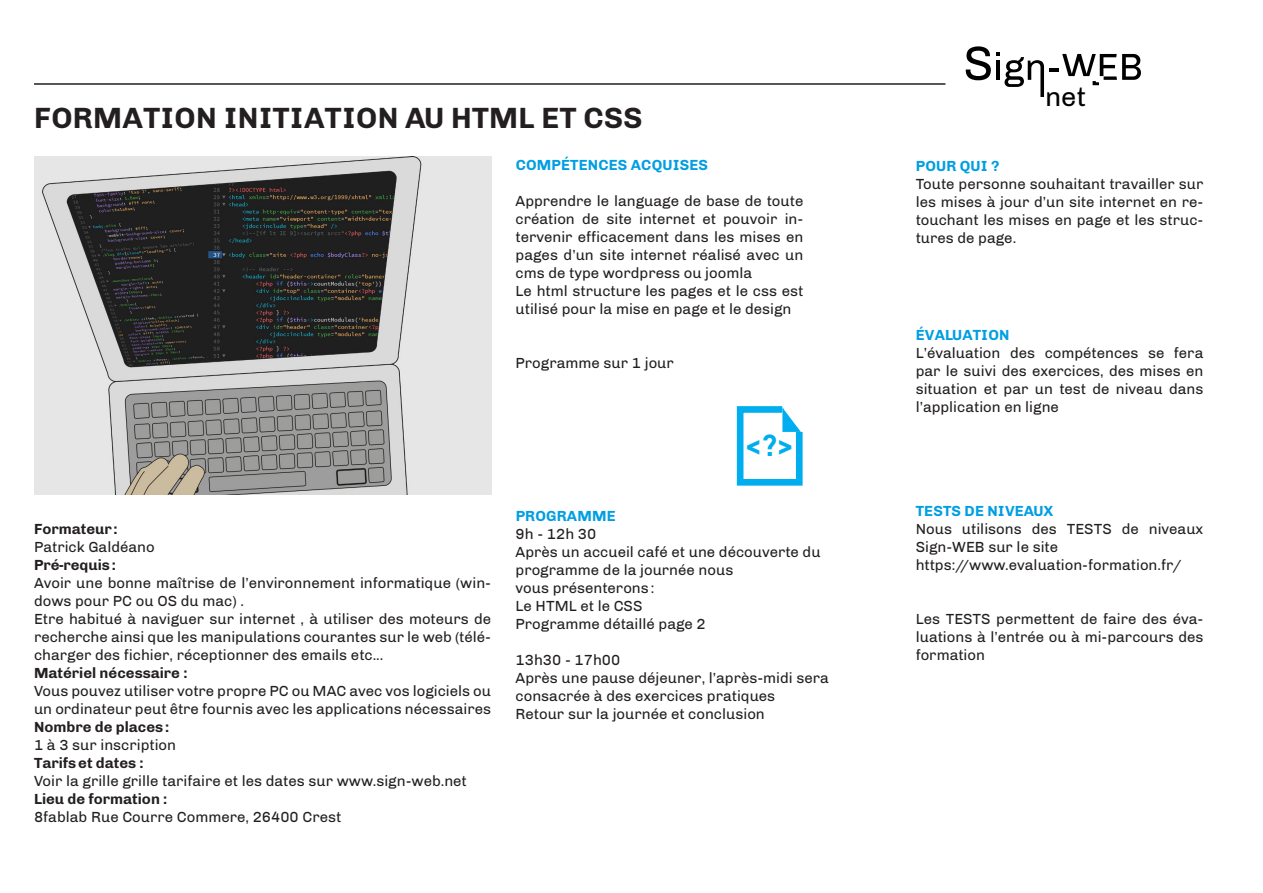
<style>
.page{position:relative;width:1263px;height:893px;background:#fff}
.page>*{position:absolute;margin:0;border:0;box-sizing:border-box;transform-origin:0 0}
.t1{font:700 30.15px "DIN";color:#00aeef}
.t2{font:700 30px "Chivo";letter-spacing:.01em;color:#231f20}
.t3{font:27.45px "Chivo";color:#000}
.t4{font:15px/18px "Chivo";color:#231f20;text-align:justify}
.t5{font:700 15px "Chivo";color:#231f20}
.t6{font:700 15px "Chivo";letter-spacing:.01em;color:#009ee3}
</style>
<div class="page">
<svg style="left:966px;top:46px;width:175px;height:51px"></svg>
<hr style="left:34px;top:83px;width:911px;height:2px;background:#231f20">
<img style="left:34px;top:156px;width:457px;height:338px">
<svg style="left:736px;top:406px;width:67px;height:80px"></svg>
<p class="t2" style="left:34px;top:101px;width:610px">FORMATION INITIATION AU HTML ET CSS</p>
<p class="t6" style="left:516px;top:156px;width:194px">COMPÉTENCES ACQUISES</p>
<p class="t4" style="left:516px;top:192px;width:289px">Apprendre le language de base de toute création de site internet et pouvoir in&shy;tervenir efficacement dans les mises en pages d’un site internet réalisé avec un cms de type wordpress ou joomla</p>
<p class="t4" style="left:516px;top:282px;width:289px">Le html structure les pages et le css est utilisé pour la mise en page et le design</p>
<p class="t4" style="left:516px;top:354px;width:160px">Programme sur 1 jour</p>
<p class="t5" style="left:34px;top:520px;width:85px">Formateur :</p>
<p class="t4" style="left:34px;top:538px;width:122px">Patrick Galdéano</p>
<p class="t5" style="left:34px;top:556px;width:83px">Pré-requis:</p>
<p class="t4" style="left:34px;top:574px;width:459px">Avoir une bonne maîtrise de l’environnement informatique (win&shy;dows pour PC ou OS du mac) .</p>
<p class="t4" style="left:34px;top:610px;width:459px">Etre habitué à naviguer sur internet , à utiliser des moteurs de recherche ainsi que les manipulations courantes sur le web (télé&shy;charger des fichier, réceptionner des emails etc...</p>
<p class="t5" style="left:34px;top:664px;width:155px">Matériel nécessaire :</p>
<p class="t4" style="left:34px;top:682px;width:459px">Vous pouvez utiliser votre propre PC ou MAC avec vos logiciels ou un ordinateur peut être fournis avec les applications nécessaires</p>
<p class="t5" style="left:34px;top:718px;width:137px">Nombre de places:</p>
<p class="t4" style="left:34px;top:736px;width:144px">1 à 3 sur inscription</p>
<p class="t5" style="left:34px;top:754px;width:111px">Tarifset dates :</p>
<p class="t4" style="left:34px;top:772px;width:434px">Voir la grille grille tarifaire et les dates sur www.sign-web.net</p>
<p class="t5" style="left:34px;top:790px;width:135px">Lieu de formation :</p>
<p class="t4" style="left:34px;top:808px;width:309px">8fablab Rue Courre Commere, 26400 Crest</p>
<h1 class="t1" style="left:745px;top:426px;width:50px">&lt;?&gt;</h1>
<p class="t6" style="left:516px;top:507px;width:101px">PROGRAMME</p>
<p class="t4" style="left:516px;top:525px;width:82px">9h - 12h 30</p>
<p class="t4" style="left:516px;top:543px;width:306px">Après un accueil café et une découverte du</p>
<p class="t4" style="left:516px;top:561px;width:219px">programme de la journée nous</p>
<p class="t4" style="left:516px;top:579px;width:140px">vous présenterons:</p>
<p class="t4" style="left:516px;top:597px;width:128px">Le HTML et le CSS</p>
<p class="t4" style="left:516px;top:615px;width:192px">Programme détaillé page 2</p>
<p class="t4" style="left:516px;top:651px;width:106px">13h30 - 17h00</p>
<p class="t4" style="left:516px;top:669px;width:315px">Après une pause déjeuner, l’après-midi sera</p>
<p class="t4" style="left:516px;top:687px;width:261px">consacrée à des exercices pratiques</p>
<p class="t4" style="left:516px;top:705px;width:251px">Retour sur la journée et conclusion</p>
<h3 class="t3" style="left:1045px;top:81px;width:43px">net</h3>
<p class="t6" style="left:916px;top:157px;width:85px">POUR QUI ?</p>
<p class="t4" style="left:916px;top:175px;width:289px">Toute personne souhaitant travailler sur les mises à jour d’un site internet en re&shy;touchant les mises en page et les struc&shy;tures de page.</p>
<p class="t6" style="left:916px;top:326px;width:95px">ÉVALUATION</p>
<p class="t4" style="left:916px;top:344px;width:289px">L’évaluation des compétences se fera par le suivi des exercices, des mises en situation et par un test de niveau dans l’application en ligne</p>
<p class="t6" style="left:916px;top:502px;width:139px">TESTS DE NIVEAUX</p>
<p class="t4" style="left:916px;top:520px;width:289px">Nous utilisons des TESTS de niveaux<br>Sign-WEB sur le site</p>
<p class="t4" style="left:916px;top:556px;width:267px">https://www.evaluation-formation.fr/</p>
<p class="t4" style="left:916px;top:610px;width:289px">Les TESTS permettent de faire des éva&shy;luations à l’entrée ou à mi-parcours des formation</p>
</div>
